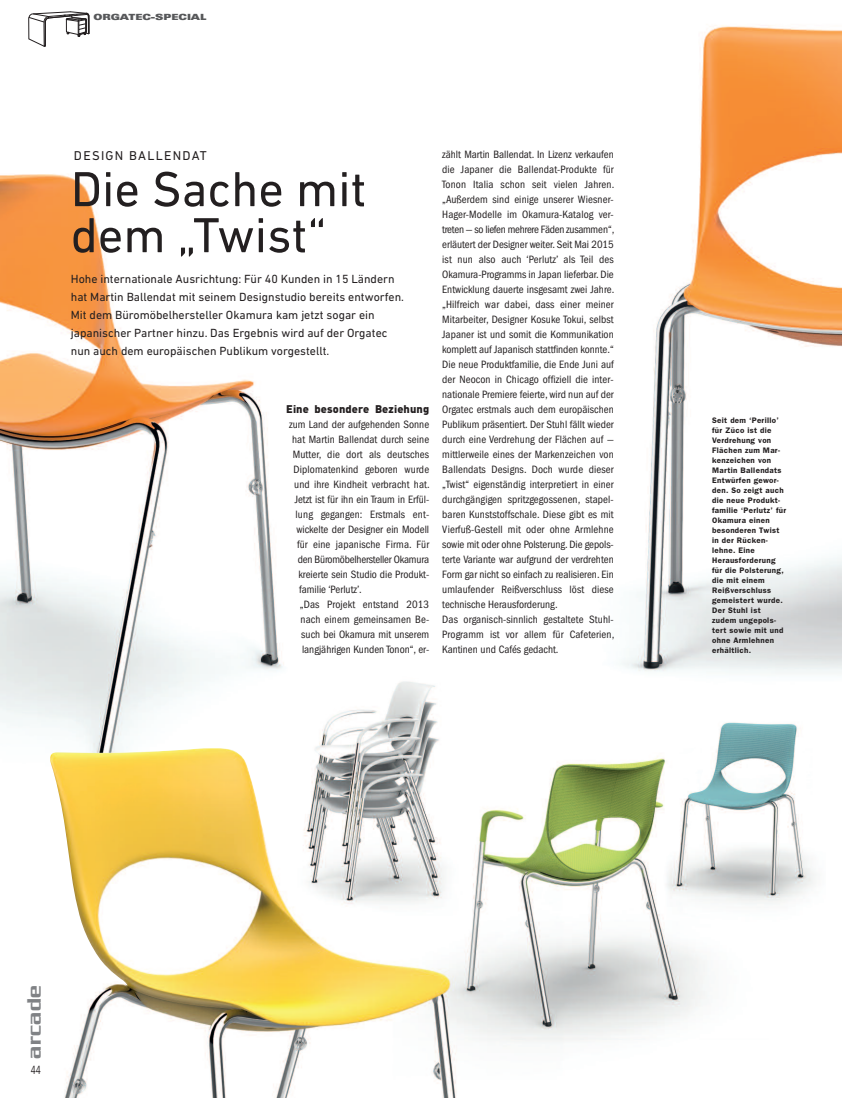
<style>
.page{position:relative;width:842px;height:1098px;background:#fff}
.page>*{position:absolute;margin:0;border:0;box-sizing:border-box;transform-origin:0 0}
.t1{font:50px/46px "DIN Next LT Pro";color:#231f20}
.t2{font:500 21px "Serpentine LT";letter-spacing:.025em;color:#808285;scale:.95 1}
.t3{font:13px "DIN Next LT Pro";letter-spacing:.1em;color:#231f20}
.t4{font:12px/18px "DIN Next LT Pro";color:#231f20}
.t5{font:12px "Franklin Gothic LT";color:#231f20;scale:.7 1}
.t6{font:condensed 11px/15px "Franklin Gothic LT";letter-spacing:.01em;color:#231f20}
.t7{font:condensed 11px "Franklin Gothic LT";letter-spacing:-.02em;color:#231f20}
.t8{font:900 11px "DIN Pro";letter-spacing:.01em;color:#231f20}
.t9{font:900 expanded 8.5px "Univers LT";letter-spacing:-.01em;color:#57585a}
.t10{font:600 8px/10px "Franklin Gothic LT";letter-spacing:.04em;color:#231f20}
</style>
<div class="page">
<img style="left:0;top:174px;width:284px;height:552px">
<img style="left:50px;top:676px;width:766px;height:421px">
<div style="left:445px;top:0;width:396px;height:700px;background:#fff"></div>
<img style="left:620px;top:25px;width:221px;height:648px">
<svg style="left:28px;top:11px;width:61px;height:36px"></svg>
<p class="t9" style="left:94px;top:14px;width:114px">ORGATEC-SPECIAL</p>
<p class="t3" style="left:74px;top:151px;width:134px">DESIGN BALLENDAT</p>
<h1 class="t1" style="left:71px;top:170px;width:297px">Die Sache mit dem „Twist“</h1>
<p class="t4" style="left:71px;top:271px;width:335px">Hohe internationale Ausrichtung: Für 40 Kunden in 15 Ländern hat Martin Ballendat mit seinem Designstudio bereits entworfen.<br>Mit dem Büromöbelhersteller Okamura kam jetzt sogar ein japanischer Partner hinzu. Das Ergebnis wird auf der Orgatec nun auch dem europäischen Publikum vorgestellt.</p>
<p class="t8" style="left:286px;top:405px;width:144px">Eine besondere Beziehung</p>
<p class="t6" style="left:289px;top:417px;width:141px">zum Land der aufgehenden Sonne</p>
<p class="t6" style="left:292px;top:432px;width:139px">hat Martin Ballendat durch seine</p>
<p class="t6" style="left:293px;top:447px;width:138px">Mutter, die dort als deutsches</p>
<p class="t6" style="left:293px;top:462px;width:137px">Diplomatenkind geboren wurde</p>
<p class="t6" style="left:294px;top:477px;width:137px">und ihre Kindheit verbracht hat.</p>
<p class="t6" style="left:295px;top:492px;width:136px">Jetzt ist für ihn ein Traum in Erfül-</p>
<p class="t6" style="left:296px;top:507px;width:135px">lung gegangen: Erstmals ent-</p>
<p class="t6" style="left:296px;top:522px;width:134px">wickelte der Designer ein Modell</p>
<p class="t6" style="left:297px;top:537px;width:134px">für eine japanische Firma. Für</p>
<p class="t7" style="left:298px;top:555px;width:133px">den Büromöbelhersteller Okamura</p>
<p class="t6" style="left:298px;top:567px;width:132px">kreierte sein Studio die Produkt-</p>
<p class="t6" style="left:299px;top:582px;width:64px">familie ‘Perlutz’.</p>
<p class="t6" style="left:300px;top:597px;width:131px">„Das Projekt entstand 2013</p>
<p class="t6" style="left:301px;top:612px;width:130px">nach einem gemeinsamen Be-</p>
<p class="t6" style="left:301px;top:627px;width:129px">such bei Okamura mit unserem</p>
<p class="t6" style="left:302px;top:642px;width:129px">langjährigen Kunden Tonon“, er-</p>
<p class="t6" style="left:442px;top:147px;width:174px">zählt Martin Ballendat. In Lizenz verkaufen die Japaner die Ballendat-Produkte für Tonon Italia schon seit vielen Jahren. „Außerdem sind einige unserer Wiesner-Hager-Modelle im Okamura-Katalog ver&shy;treten — so liefen mehrere Fäden zusammen“, erläutert der Designer weiter. Seit Mai 2015 ist nun also auch ‘Perlutz’ als Teil des Okamura-Programms in Japan lieferbar. Die Entwicklung dauerte insgesamt zwei Jahre. „Hilfreich war dabei, dass einer meiner Mitarbeiter, Designer Kosuke Tokui, selbst Japaner ist und somit die Kommunikation komplett auf Japanisch stattfinden konnte.“ Die neue Produktfamilie, die Ende Juni auf der Neocon in Chicago offiziell die inter&shy;nationale Premiere feierte, wird nun auf der Orgatec erstmals auch dem europäischen Publikum präsentiert. Der Stuhl fällt wieder durch eine Verdrehung der Flächen auf — mittlerweile eines der Markenzeichen von Ballendats Designs. Doch wurde dieser „Twist“ eigenständig interpretiert in einer durchgängigen spritzgegossenen, stapel&shy;baren Kunststoffschale. Diese gibt es mit Vierfuß-Gestell mit oder ohne Armlehne sowie mit oder ohne Polsterung. Die gepols&shy;terte Variante war aufgrund der verdrehten Form gar nicht so einfach zu realisieren. Ein umlaufender Reißverschluss löst diese technische Herausforderung.<br>Das organisch-sinnlich gestaltete Stuhl-Programm ist vor allem für Cafeterien, Kantinen und Cafés gedacht.</p>
<p class="t10" style="left:712px;top:415px;width:76px">Seit dem ‘Perillo’ für Züco ist die<br>Verdrehung von<br>Flächen zum Mar&shy;kenzeichen von<br>Martin Ballendats<br>Entwürfen gewor&shy;den. So zeigt auch die neue Produkt&shy;familie ‘Perlutz’ für<br>Okamura einen besonderen Twist in der Rücken&shy;lehne. Eine<br>Herausforderung für die Polsterung, die mit einem<br>Reißverschluss gemeistert wurde.<br>Der Stuhl ist zudem ungepols&shy;tert sowie mit und ohne Armlehnen erhältlich.</p>
<h2 class="t2" style="left:27px;top:1058px;width:78px;rotate:-90deg">arcade</h2>
<p class="t5" style="left:31px;top:1064px;width:16px">44</p>
</div>
